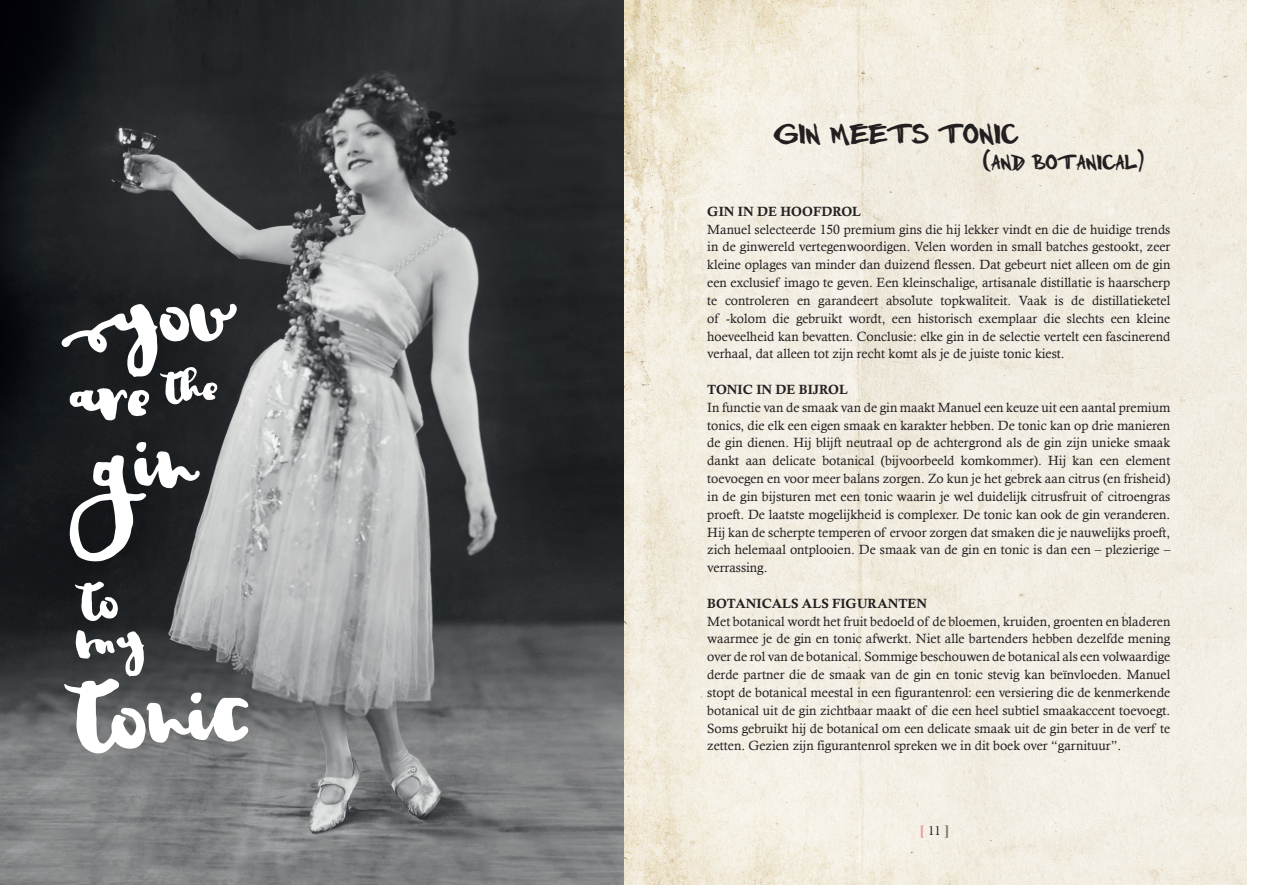
<style>
.page{position:relative;width:1263px;height:893px;background:#fff}
.page>*{position:absolute;margin:0;border:0;box-sizing:border-box;transform-origin:0 0}
.t1{font:38.55px "Twin Marker";color:#231f20}
.t2{font:28.95px "Twin Marker";color:#231f20}
.t3{font:13.35px/17.9px "Calisto";color:#231f20}
.t4{font:13.35px "Bask Old Face";color:#231f20}
.s1{font-family:"Calis MT Bol"}
.s2{font-family:"Calis MT Bol";color:#ee9698}
.s3{font-family:"Calis MT Bol";color:#77796e}
</style>
<div class="page">
<img style="left:0;top:0;width:1246px;height:884px">
<svg style="left:61px;top:304px;width:176px;height:116px"></svg>
<svg style="left:70px;top:442px;width:130px;height:119px"></svg>
<svg style="left:75px;top:582px;width:43px;height:39px"></svg>
<svg style="left:64px;top:630px;width:184px;height:123px"></svg>
<p class="t1" style="left:773px;top:109px;width:246px">gin meets tonic</p>
<p class="t2" style="left:983px;top:143px;width:163px">(and botanical)</p>
<p class="t3" style="left:707px;top:202px;width:465px"><span class="s1">GIN IN DE HOOFDROL<br></span>Manuel selecteerde 150 premium gins die hij lekker vindt en die de huidige trends in de ginwereld vertegenwoordigen. Velen worden in small batches gestookt, zeer kleine oplages van minder dan duizend flessen. Dat gebeurt niet alleen om de gin een exclusief imago te geven. Een kleinschalige, artisanale distillatie is haarscherp te controleren en garandeert absolute topkwaliteit. Vaak is de distillatieketel of -kolom die gebruikt wordt, een historisch exemplaar die slechts een kleine hoeveelheid kan bevatten. Conclusie: elke gin in de selectie vertelt een fascinerend verhaal, dat alleen tot zijn recht komt als je de juiste tonic kiest.</p>
<p class="t3" style="left:707px;top:380px;width:465px"><span class="s1">TONIC IN DE BIJROL<br></span>In functie van de smaak van de gin maakt Manuel een keuze uit een aantal premium tonics, die elk een eigen smaak en karakter hebben. De tonic kan op drie manieren de gin dienen. Hij blijft neutraal op de achtergrond als de gin zijn unieke smaak dankt aan delicate botanical (bijvoorbeeld komkommer). Hij kan een element toevoegen en voor meer balans zorgen. Zo kun je het gebrek aan citrus (en frisheid) in de gin bijsturen met een tonic waarin je wel duidelijk citrusfruit of citroengras proeft. De laatste mogelijkheid is complexer. De tonic kan ook de gin veranderen.<br>Hij kan de scherpte temperen of ervoor zorgen dat smaken die je nauwelijks proeft, zich helemaal ontplooien. De smaak van de gin en tonic is dan een – plezierige – verrassing.</p>
<p class="t3" style="left:707px;top:594px;width:465px"><span class="s1">BOTANICALS ALS FIGURANTEN<br></span>Met botanical wordt het fruit bedoeld of de bloemen, kruiden, groenten en bladeren waarmee je de gin en tonic afwerkt. Niet alle bartenders hebben dezelfde mening over de rol van de botanical. Sommige beschouwen de botanical als een volwaardige derde partner die de smaak van de gin en tonic stevig kan beïnvloeden. Manuel stopt de botanical meestal in een figurantenrol: een versiering die de kenmerkende botanical uit de gin zichtbaar maakt of die een heel subtiel smaakaccent toevoegt.<br>Soms gebruikt hij de botanical om een delicate smaak uit de gin beter in de verf te zetten. Gezien zijn figurantenrol spreken we in dit boek over “garnituur”.</p>
<p class="t4" style="left:920px;top:823px;width:31px"><span class="s2">[</span> 11 <span class="s3">]</span></p>
</div>
